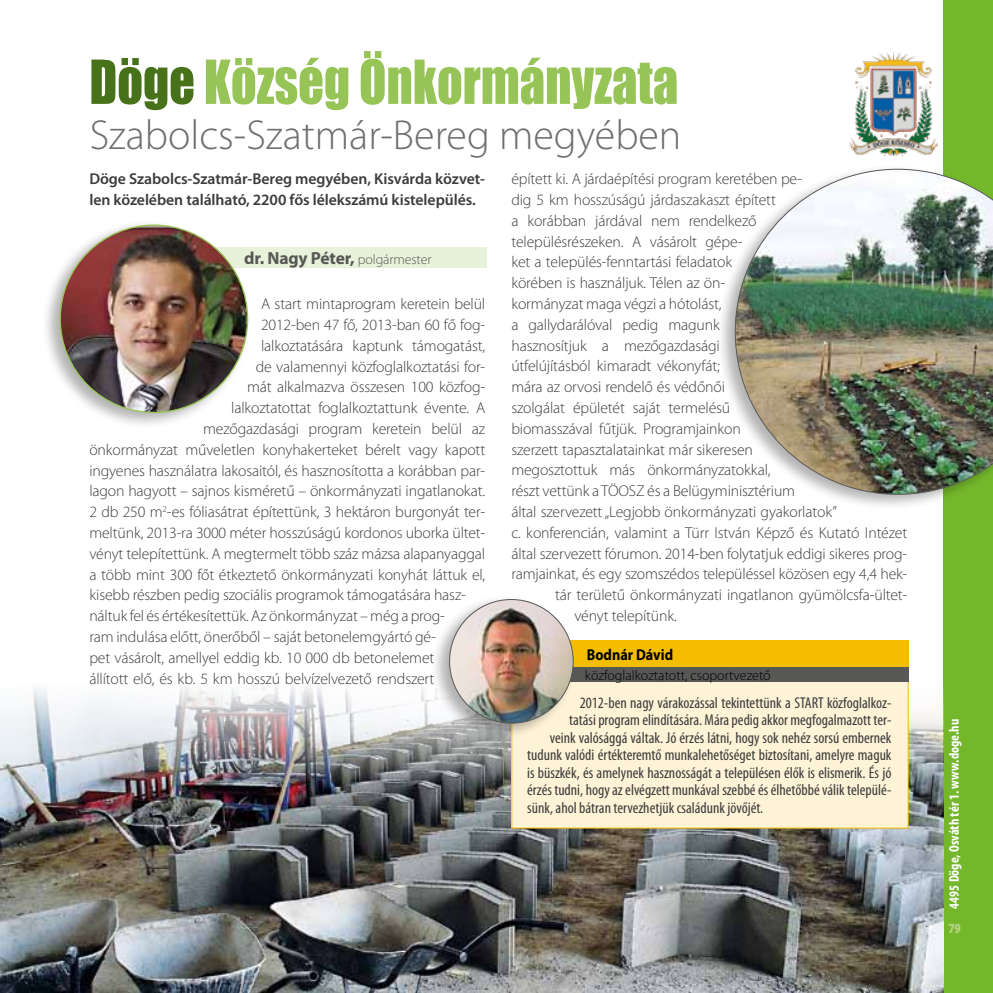
<style>
.page{position:relative;width:993px;height:993px;background:#fff}
.page>*{position:absolute;margin:0;border:0;box-sizing:border-box;transform-origin:0 0}
.t1{font:56px "Impact";color:#97c456;scale:.9 1}
.t2{font:300 42px "Myriad Pro";color:#706f6f}
.t3{font:700 17.5px "Myriad Pro";letter-spacing:-.01em;color:#575756}
.t4{font:300 15.75px "Myriad Pro";letter-spacing:-.01em;color:#3c3c3b}
.t5{font:condensed 15.75px "Myriad Pro";color:#3c3c3b}
.t6{font:600 15.75px/20.8px "Myriad Pro";letter-spacing:-.005em;color:#3c3c3b}
.t7{font:700 15.75px "Myriad Pro";color:#000;scale:.9 1}
.t8{font:300 14px "Myriad Pro";color:#000}
.t9{font:700 condensed 14px "Myriad Pro";color:#fff}
.t10{font:900 14px "Myriad Pro";color:#b5d384;scale:.8 1}
.s1{color:#47721a}
.s2{font-weight:300;font-size:14px}
</style>
<div class="page">
<div style="left:943px;top:0;width:49px;height:992px;background:#74b72b"></div>
<img style="left:0;top:683px;width:943px;height:309px">
<div style="left:511px;top:661px;width:396px;height:166px;background:#fef2d7"></div>
<div style="left:511px;top:640px;width:397px;height:27px;background:#f4bd00"></div>
<div style="left:511px;top:667px;width:397px;height:15px;background:#575756"></div>
<div style="left:430px;top:594px;width:146px;height:145px;background:#000;opacity:.3"></div>
<img style="left:449px;top:599px;width:124px;height:124px;border-radius:62px">
<div style="left:715px;top:164px;width:277px;height:346px;background:#000;opacity:.3"></div>
<img style="left:734px;top:169px;width:258px;height:325px">
<img style="left:849px;top:51px;width:88px;height:104px">
<div style="left:197px;top:246px;width:289px;height:21px;background:#e8f1da"></div>
<div style="left:41px;top:219px;width:209px;height:210px;background:#000;opacity:.3"></div>
<img style="left:60px;top:225px;width:187px;height:187px;border-radius:94px">
<h1 class="t1" style="left:89px;top:38px;width:655px"><span class="s1">Döge</span> Község Önkormányzata</h1>
<h2 class="t2" style="left:89px;top:110px;width:593px">Szabolcs-Szatmár-Bereg megyében</h2>
<p class="t6" style="left:89px;top:168px;width:397px">Döge Szabolcs-Szatmár-Bereg megyében, Kisvárda közvet&shy;len közelében található, 2200 fős lélekszámú kistelepülés.</p>
<p class="t4" style="left:511px;top:169px;width:292px">épített ki. A járdaépítési program keretében pe-</p>
<p class="t4" style="left:511px;top:190px;width:266px">dig 5 km hosszúságú járdaszakaszt épített</p>
<p class="t4" style="left:511px;top:211px;width:246px">a korábban járdával nem rendelkező</p>
<p class="t4" style="left:511px;top:232px;width:233px">településrészeken. A vásárolt gépe-</p>
<p class="t4" style="left:511px;top:253px;width:222px">ket a település-fenntartási feladatok</p>
<p class="t4" style="left:511px;top:273px;width:215px">körében is használjuk. Télen az ön-</p>
<p class="t4" style="left:511px;top:294px;width:211px">kormányzat maga végzi a hótolást,</p>
<p class="t4" style="left:511px;top:315px;width:210px">a gallydarálóval pedig magunk</p>
<p class="t4" style="left:511px;top:336px;width:210px">hasznosítjuk a mezőgazdasági</p>
<p class="t4" style="left:511px;top:356px;width:210px">útfelújításból kimaradt vékonyfát;</p>
<p class="t4" style="left:511px;top:377px;width:215px">mára az orvosi rendelő és védőnői</p>
<p class="t4" style="left:511px;top:398px;width:220px">szolgálat épületét saját termelésű</p>
<p class="t4" style="left:511px;top:419px;width:231px">biomasszával fűtjük. Programjainkon</p>
<p class="t4" style="left:511px;top:439px;width:243px">szerzett tapasztalatainkat már sikeresen</p>
<p class="t4" style="left:511px;top:460px;width:261px">megosztottuk más önkormányzatokkal,</p>
<p class="t4" style="left:511px;top:481px;width:285px">részt vettünk a TÖOSZ és a Belügyminisztérium</p>
<p class="t4" style="left:511px;top:502px;width:327px">által szervezett „Legjobb önkormányzati gyakorlatok”</p>
<p class="t4" style="left:511px;top:523px;width:397px">c. konferencián, valamint a Türr István Képző és Kutató Intézet</p>
<p class="t4" style="left:511px;top:543px;width:397px">által szervezett fórumon. 2014-ben folytatjuk eddigi sikeres prog-</p>
<p class="t4" style="left:511px;top:564px;width:397px">ramjainkat, és egy szomszédos településsel közösen egy 4,4 hek-</p>
<p class="t4" style="left:555px;top:585px;width:353px">tár területű önkormányzati ingatlanon gyümölcsfa-ültet-</p>
<p class="t4" style="left:574px;top:606px;width:104px">vényt telepítünk.</p>
<p class="t3" style="left:244px;top:246px;width:189px">dr. Nagy Péter, <span class="s2">polgármester</span></p>
<p class="t4" style="left:261px;top:294px;width:226px">A start mintaprogram keretein belül</p>
<p class="t4" style="left:261px;top:315px;width:226px">2012-ben 47 fő, 2013-ban 60 fő fog-</p>
<p class="t4" style="left:261px;top:336px;width:225px">lalkoztatására kaptunk támogatást,</p>
<p class="t4" style="left:256px;top:356px;width:231px">de valamennyi közfoglalkoztatási for-</p>
<p class="t4" style="left:247px;top:377px;width:239px">mát alkalmazva összesen 100 közfog-</p>
<p class="t4" style="left:231px;top:398px;width:255px">lalkoztatottat foglalkoztattunk évente. A</p>
<p class="t4" style="left:203px;top:419px;width:283px">mezőgazdasági program keretein belül az</p>
<p class="t4" style="left:89px;top:440px;width:397px">önkormányzat műveletlen konyhakerteket bérelt vagy kapott</p>
<p class="t4" style="left:89px;top:460px;width:397px">ingyenes használatra lakosaitól, és hasznosította a korábban par-</p>
<p class="t4" style="left:89px;top:481px;width:397px">lagon hagyott – sajnos kisméretű – önkormányzati ingatlanokat.</p>
<p class="t4" style="left:89px;top:502px;width:397px">2 db 250 m<sup>2</sup>-es fóliasátrat építettünk, 3 hektáron burgonyát ter-</p>
<p class="t4" style="left:89px;top:523px;width:397px">meltünk, 2013-ra 3000 méter hosszúságú kordonos uborka ültet-</p>
<p class="t4" style="left:89px;top:544px;width:397px">vényt telepítettünk. A megtermelt több száz mázsa alapanyaggal</p>
<p class="t4" style="left:89px;top:564px;width:397px">a több mint 300 főt étkeztető önkormányzati konyhát láttuk el,</p>
<p class="t4" style="left:89px;top:585px;width:378px">kisebb részben pedig szociális programok támogatására hasz-</p>
<p class="t4" style="left:89px;top:606px;width:357px">náltuk fel és értékesítettük. Az önkormányzat – még a prog-</p>
<p class="t4" style="left:89px;top:627px;width:348px">ram indulása előtt, önerőből – saját betonelemgyártó gé-</p>
<p class="t4" style="left:89px;top:647px;width:346px">pet vásárolt, amellyel eddig kb. 10 000 db betonelemet</p>
<p class="t4" style="left:89px;top:668px;width:346px">állított elő, és kb. 5 km hosszú belvízelvezető rendszert</p>
<p class="t7" style="left:586px;top:644px;width:97px">Bodnár Dávid</p>
<p class="t8" style="left:584px;top:666px;width:187px">közfoglalkoztatott, csoportvezető</p>
<p class="t5" style="left:579px;top:692px;width:313px">2012-ben nagy várakozással tekintettünk a START közfoglalkoz-</p>
<p class="t5" style="left:569px;top:710px;width:323px">tatási program elindítására. Mára pedig akkor megfogalmazott ter-</p>
<p class="t5" style="left:549px;top:727px;width:343px">veink valósággá váltak. Jó érzés látni, hogy sok nehéz sorsú embernek</p>
<p class="t5" style="left:527px;top:745px;width:366px">tudunk valódi értékteremtő munkalehetőséget biztosítani, amelyre maguk</p>
<p class="t5" style="left:527px;top:762px;width:365px">is büszkék, és amelynek hasznosságát a településen élők is elismerik. És jó</p>
<p class="t5" style="left:527px;top:780px;width:365px">érzés tudni, hogy az elvégzett munkával szebbé és élhetőbbé válik települé-</p>
<p class="t5" style="left:527px;top:797px;width:237px">sünk, ahol bátran tervezhetjük családunk jövőjét.</p>
<p class="t9" style="left:945px;top:908px;width:191px;rotate:-90deg">4495 Döge, Osváth tér 1. www.doge.hu</p>
<p class="t10" style="left:948px;top:919px;width:17px">79</p>
</div>
